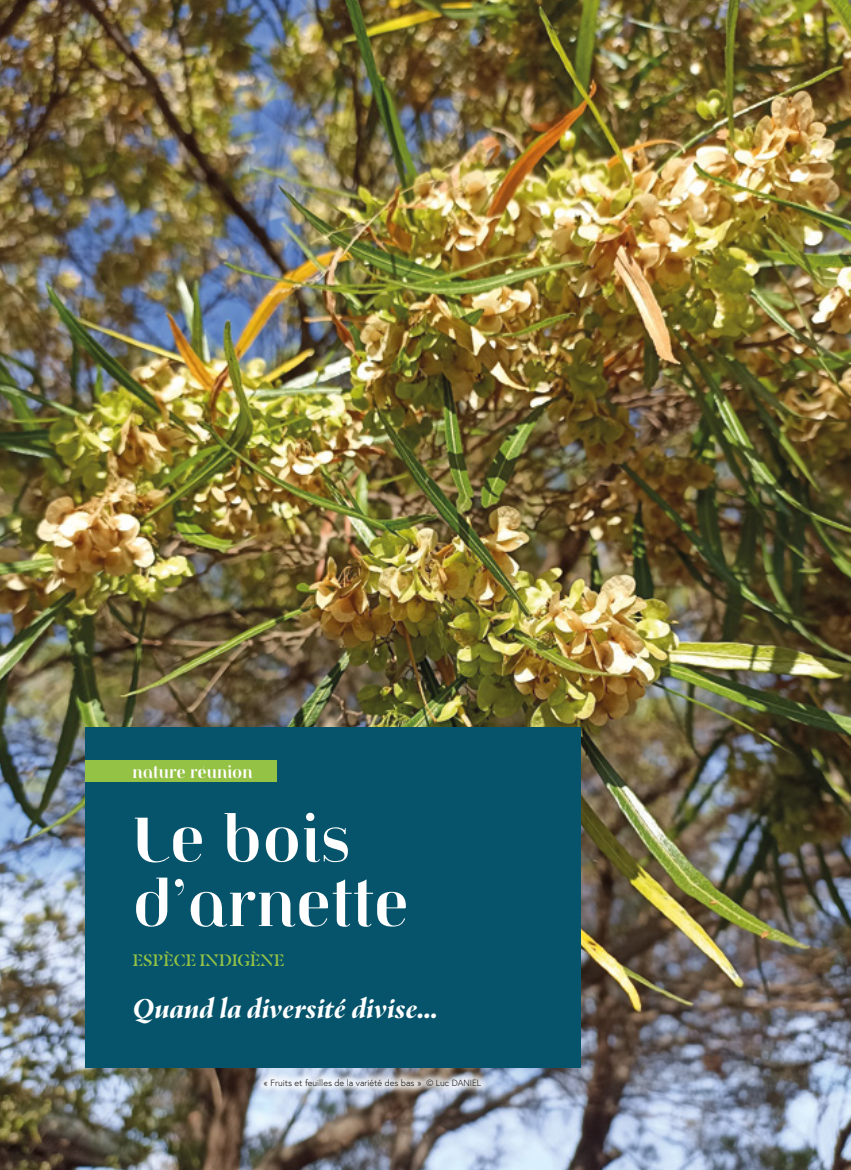
<style>
.page{position:relative;width:851px;height:1170px;background:#fff}
.page>*{position:absolute;margin:0;border:0;box-sizing:border-box;transform-origin:0 0}
.t1{font:700 63px/64.5px "Jeanne Moderno OT";letter-spacing:.005em;color:#fff}
.t2{font:italic 700 27px "Masqualero";color:#fff}
.t3{font:16.5px "Masqualero Stencil";color:#94c245}
.t4{font:700 16.5px "Jeanne Moderno OT";color:#fff}
.t5{font:300 9px "Europa";color:#000}
</style>
<div class="page">
<img style="left:0;top:0;width:850px;height:1169px">
<div style="left:85px;top:727px;width:495px;height:340px;background:#06546b"></div>
<div style="left:85px;top:760px;width:191px;height:21px;background:#94c245"></div>
<div style="left:255px;top:1070px;width:235px;height:23px;background:#fff;opacity:.75"></div>
<p class="t4" style="left:133px;top:762px;width:122px">nature réunion</p>
<p class="t1" style="left:133px;top:807px;width:278px">Le bois d’arnette</p>
<p class="t3" style="left:133px;top:949px;width:153px">ESPÈCE INDIGÈNE</p>
<p class="t2" style="left:133px;top:991px;width:307px">Quand la diversité divise…</p>
<p class="t5" style="left:264px;top:1076px;width:219px">« Fruits et feuilles de la variété des bas » © Luc DANIEL</p>
</div>
